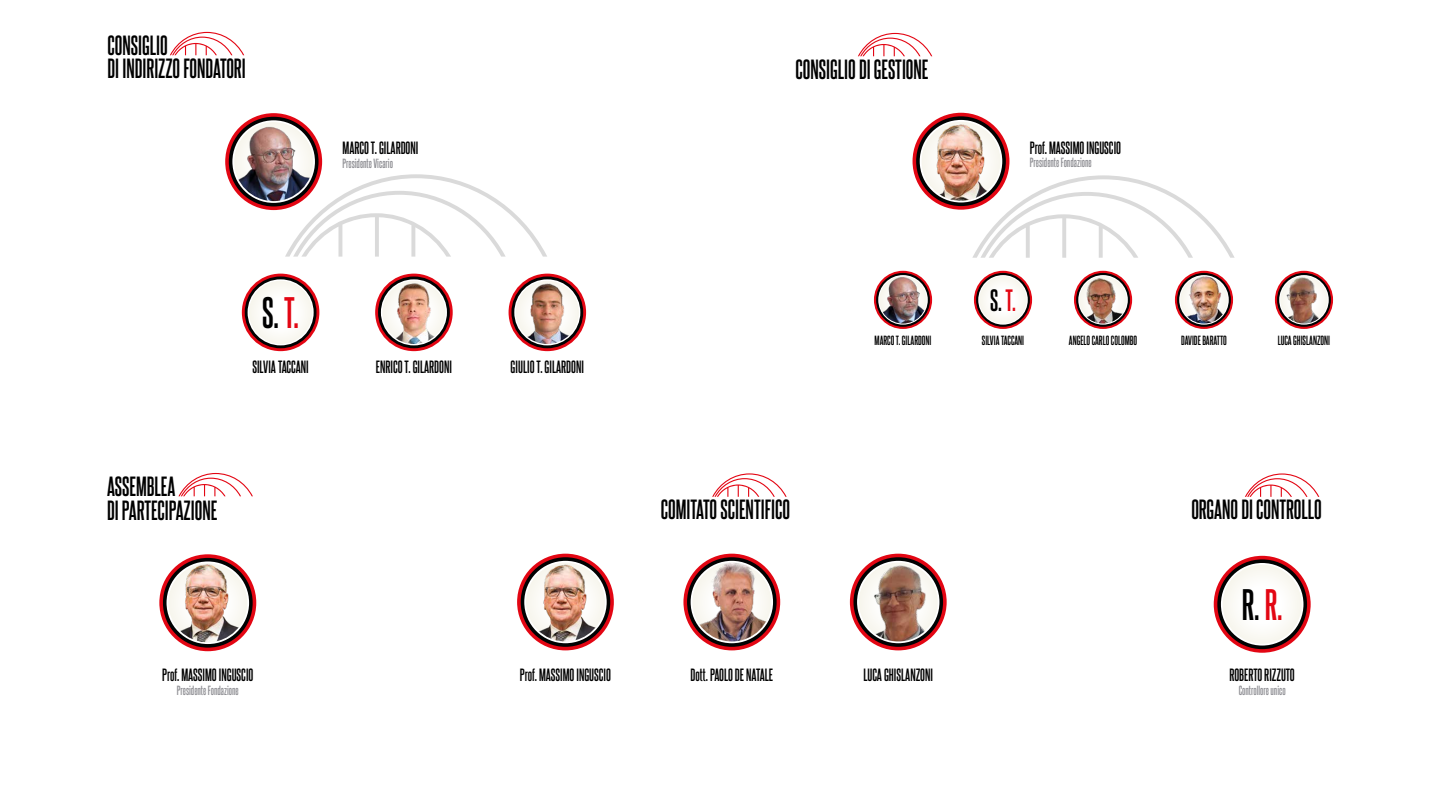
<style>
.page{position:relative;width:1440px;height:810px;background:#fff}
.page>*{position:absolute;margin:0;border:0;box-sizing:border-box;transform-origin:0 0}
.t1{font:700 37.5px "Steelfish Rg";color:#000}
.t2{font:700 26.25px "Steelfish Rg";color:#000}
.t3{font:700 23.62px/23.6px "Steelfish Rg";color:#000}
.t4{font:700 15.15px "Steelfish Rg";color:#000}
.t5{font:700 11.32px "Steelfish Rg";color:#000}
.t6{font:700 11.32px "Steelfish Rg";color:#8f8f94}
.s1{color:#e30613}
</style>
<div class="page">
<svg style="left:225px;top:113px;width:97px;height:97px"></svg>
<svg style="left:229px;top:117px;width:90px;height:89px"></svg>
<svg style="left:232px;top:120px;width:83px;height:83px"></svg>
<img style="left:234px;top:122px;width:79px;height:79px;border-radius:39px">
<svg style="left:242px;top:274px;width:77px;height:77px"></svg>
<svg style="left:245px;top:276px;width:72px;height:72px"></svg>
<svg style="left:248px;top:279px;width:66px;height:66px"></svg>
<div style="left:249px;top:281px;width:63px;height:63px;background:#fbfbf7;border-radius:32px"></div>
<svg style="left:509px;top:274px;width:77px;height:77px"></svg>
<svg style="left:511px;top:276px;width:72px;height:72px"></svg>
<svg style="left:514px;top:279px;width:66px;height:66px"></svg>
<img style="left:516px;top:281px;width:63px;height:63px;border-radius:32px">
<svg style="left:170px;top:32px;width:74px;height:23px"></svg>
<svg style="left:285px;top:174px;width:262px;height:83px"></svg>
<svg style="left:375px;top:274px;width:78px;height:77px"></svg>
<svg style="left:378px;top:276px;width:72px;height:72px"></svg>
<svg style="left:381px;top:279px;width:66px;height:66px"></svg>
<img style="left:382px;top:281px;width:64px;height:63px;border-radius:32px">
<svg style="left:972px;top:175px;width:263px;height:83px"></svg>
<svg style="left:858px;top:33px;width:74px;height:23px"></svg>
<svg style="left:874px;top:271px;width:58px;height:58px"></svg>
<svg style="left:876px;top:273px;width:54px;height:54px"></svg>
<svg style="left:878px;top:275px;width:50px;height:50px"></svg>
<img style="left:879px;top:276px;width:48px;height:48px;border-radius:24px">
<svg style="left:1074px;top:271px;width:58px;height:58px"></svg>
<svg style="left:1076px;top:273px;width:54px;height:54px"></svg>
<svg style="left:1078px;top:275px;width:50px;height:50px"></svg>
<img style="left:1079px;top:276px;width:48px;height:48px;border-radius:24px">
<svg style="left:974px;top:271px;width:58px;height:58px"></svg>
<svg style="left:976px;top:273px;width:54px;height:54px"></svg>
<svg style="left:978px;top:275px;width:50px;height:50px"></svg>
<div style="left:979px;top:276px;width:48px;height:48px;background:#fbfbf7;border-radius:24px"></div>
<div style="left:913px;top:113px;width:96px;height:97px;background:#e30613;border-radius:50%"></div>
<svg style="left:916px;top:116px;width:90px;height:90px"></svg>
<div style="left:920px;top:120px;width:82px;height:82px;background:#fff;border-radius:50%"></div>
<img style="left:922px;top:122px;width:78px;height:79px;border-radius:39px">
<svg style="left:1175px;top:271px;width:58px;height:58px"></svg>
<svg style="left:1177px;top:273px;width:54px;height:54px"></svg>
<svg style="left:1179px;top:275px;width:50px;height:50px"></svg>
<img style="left:1180px;top:276px;width:48px;height:48px;border-radius:24px">
<svg style="left:1275px;top:271px;width:58px;height:58px"></svg>
<svg style="left:1277px;top:273px;width:54px;height:54px"></svg>
<svg style="left:1279px;top:275px;width:50px;height:50px"></svg>
<img style="left:1280px;top:276px;width:48px;height:48px;border-radius:24px">
<svg style="left:159px;top:554px;width:97px;height:97px"></svg>
<svg style="left:163px;top:558px;width:90px;height:90px"></svg>
<svg style="left:167px;top:561px;width:82px;height:83px"></svg>
<img style="left:168px;top:563px;width:79px;height:79px;border-radius:39px">
<svg style="left:178px;top:473px;width:75px;height:23px"></svg>
<svg style="left:1214px;top:556px;width:97px;height:97px"></svg>
<svg style="left:1217px;top:559px;width:90px;height:90px"></svg>
<svg style="left:1221px;top:563px;width:82px;height:83px"></svg>
<div style="left:1223px;top:565px;width:79px;height:79px;background:#fbfbf7;border-radius:39px"></div>
<svg style="left:1245px;top:473px;width:74px;height:24px"></svg>
<svg style="left:712px;top:473px;width:75px;height:24px"></svg>
<svg style="left:517px;top:554px;width:97px;height:96px"></svg>
<svg style="left:521px;top:557px;width:89px;height:90px"></svg>
<svg style="left:524px;top:561px;width:83px;height:82px"></svg>
<img style="left:526px;top:563px;width:79px;height:78px;border-radius:39px">
<svg style="left:850px;top:554px;width:97px;height:96px"></svg>
<svg style="left:853px;top:557px;width:90px;height:90px"></svg>
<svg style="left:857px;top:561px;width:82px;height:82px"></svg>
<img style="left:859px;top:563px;width:79px;height:78px;border-radius:39px">
<div style="left:683px;top:554px;width:97px;height:96px;background:#e30613;border-radius:50%"></div>
<svg style="left:687px;top:557px;width:90px;height:90px"></svg>
<svg style="left:691px;top:561px;width:82px;height:82px"></svg>
<img style="left:692px;top:563px;width:79px;height:78px;border-radius:39px">
<h3 class="t3" style="left:108px;top:31px;width:140px">CONSIGLIO<br>DI INDIRIZZO FONDATORI</h3>
<p class="t4" style="left:343px;top:137px;width:77px">MARCO T. GILARDONI</p>
<p class="t6" style="left:343px;top:155px;width:52px">Presidente Vicario</p>
<h3 class="t3" style="left:796px;top:55px;width:134px">CONSIGLIO DI GESTIONE</h3>
<p class="t4" style="left:1030px;top:137px;width:93px">Prof. MASSIMO INGUSCIO</p>
<p class="t6" style="left:1030px;top:155px;width:63px">Presidente Fondazione</p>
<h1 class="t1" style="left:262px;top:286px;width:38px">S. <span class="s1">T.</span></h1>
<p class="t4" style="left:252px;top:356px;width:58px">SILVIA TACCANI</p>
<p class="t4" style="left:511px;top:356px;width:75px">GIULIO T. GILARDONI</p>
<p class="t4" style="left:376px;top:356px;width:78px">ENRICO T. GILARDONI</p>
<h3 class="t3" style="left:107px;top:473px;width:112px">ASSEMBLEA<br>DI PARTECIPAZIONE</h3>
<h3 class="t3" style="left:661px;top:496px;width:131px">COMITATO SCIENTIFICO</h3>
<h2 class="t2" style="left:990px;top:282px;width:27px">S. <span class="s1">T.</span></h2>
<p class="t5" style="left:875px;top:333px;width:58px">MARCO T. GILARDONI</p>
<p class="t5" style="left:982px;top:333px;width:44px">SILVIA TACCANI</p>
<p class="t5" style="left:1069px;top:333px;width:70px">ANGELO CARLO COLOMBO</p>
<p class="t4" style="left:162px;top:664px;width:93px">Prof. MASSIMO INGUSCIO</p>
<p class="t6" style="left:177px;top:682px;width:63px">Presidente Fondazione</p>
<p class="t4" style="left:520px;top:664px;width:93px">Prof. MASSIMO INGUSCIO</p>
<p class="t4" style="left:691px;top:664px;width:84px">Dott. PAOLO DE NATALE</p>
<p class="t4" style="left:864px;top:664px;width:71px">LUCA GHISLANZONI</p>
<p class="t5" style="left:1181px;top:333px;width:47px">DAVIDE BARATTO</p>
<p class="t5" style="left:1278px;top:333px;width:54px">LUCA GHISLANZONI</p>
<h3 class="t3" style="left:1191px;top:496px;width:132px">ORGANO DI CONTROLLO</h3>
<h1 class="t1" style="left:1242px;top:578px;width:42px">R. <span class="s1">R.</span></h1>
<p class="t4" style="left:1230px;top:664px;width:67px">ROBERTO RIZZUTO</p>
<p class="t6" style="left:1239px;top:682px;width:48px">Controllore unico</p>
</div>
